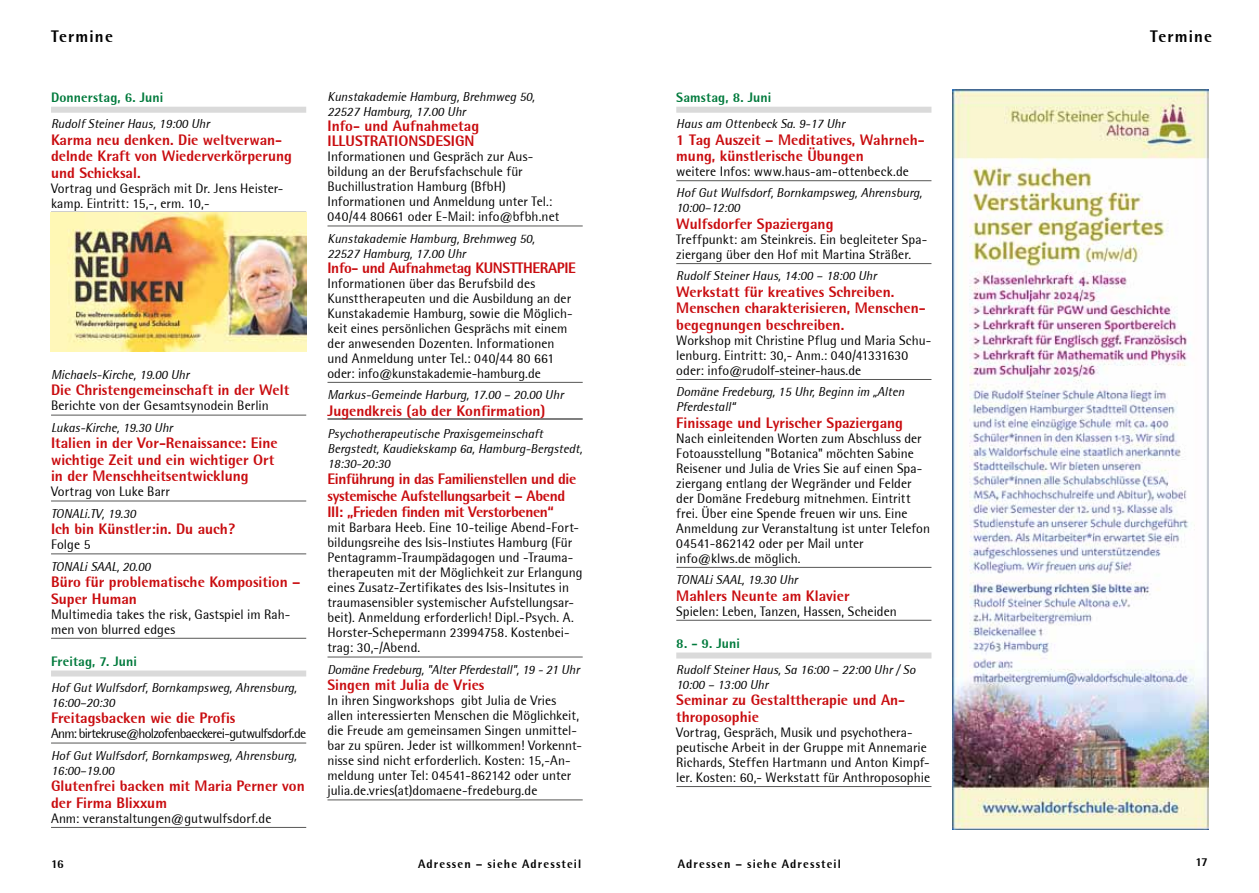
<style>
.page{position:relative;width:1259px;height:893px;background:#fff}
.page>*{position:absolute;margin:0;border:0;box-sizing:border-box;transform-origin:0 0}
.t1{font:800 16.5px "Rotis Semi Sans";letter-spacing:.07em;color:#000}
.t2{font:800 15px/16.5px "Rotis Semi Sans";color:#c90c0f}
.t3{font:800 15px/16.5px "Rotis Semi Sans";letter-spacing:-.025em;color:#c90c0f}
.t4{font:13.5px/15px "Rotis Semi Sans";letter-spacing:.005em;color:#000}
.t5{font:800 13.5px "Rotis Semi Sans";letter-spacing:.01em;color:#007a3c}
.t6{font:13.5px "Rotis Semi Sans";letter-spacing:-.05em;color:#000}
.t7{font:italic 12.75px/15px "Rotis Semi Sans";color:#000}
.t8{font:800 12px "Rotis Semi Sans";letter-spacing:.09em;color:#000}
</style>
<div class="page">
<div style="left:51px;top:107px;width:255px;height:6px;background:#dadada"></div>
<hr style="left:51px;top:212px;width:255px;height:1px;background:#575756">
<hr style="left:51px;top:415px;width:255px;height:1px;background:#575756">
<hr style="left:51px;top:501px;width:255px;height:1px;background:#575756">
<hr style="left:51px;top:553px;width:255px;height:1px;background:#575756">
<hr style="left:51px;top:638px;width:255px;height:1px;background:#575756">
<div style="left:51px;top:670px;width:255px;height:6px;background:#dadada"></div>
<hr style="left:51px;top:743px;width:255px;height:1px;background:#575756">
<hr style="left:51px;top:827px;width:255px;height:1px;background:#575756">
<div style="left:676px;top:107px;width:255px;height:6px;background:#dadada"></div>
<hr style="left:676px;top:180px;width:255px;height:1px;background:#575756">
<hr style="left:676px;top:263px;width:255px;height:1px;background:#575756">
<hr style="left:676px;top:379px;width:255px;height:1px;background:#575756">
<hr style="left:676px;top:567px;width:255px;height:1px;background:#575756">
<hr style="left:676px;top:620px;width:255px;height:1px;background:#575756">
<div style="left:676px;top:652px;width:255px;height:6px;background:#dadada"></div>
<hr style="left:676px;top:786px;width:255px;height:1px;background:#575756">
<hr style="left:327px;top:226px;width:256px;height:1px;background:#575756">
<hr style="left:327px;top:382px;width:256px;height:1px;background:#575756">
<hr style="left:327px;top:419px;width:256px;height:1px;background:#000">
<hr style="left:327px;top:657px;width:256px;height:1px;background:#575756">
<hr style="left:327px;top:799px;width:256px;height:1px;background:#575756">
<img style="left:952px;top:89px;width:256px;height:740px">
<img style="left:51px;top:213px;width:255px;height:138px">
<p class="t1" style="left:51px;top:26px;width:63px">Termine</p>
<p class="t1" style="left:1150px;top:26px;width:63px">Termine</p>
<p class="t5" style="left:51px;top:89px;width:114px">Donnerstag, 6. Juni</p>
<p class="t7" style="left:51px;top:116px;width:160px">Rudolf Steiner Haus, 19:00 Uhr</p>
<p class="t2" style="left:51px;top:131px;width:242px">Karma neu denken. Die weltverwan&shy;delnde Kraft von Wiederverkörperung und Schicksal.</p>
<p class="t4" style="left:51px;top:180px;width:234px">Vortrag und Gespräch mit Dr. Jens Heister&shy;kamp. Eintritt: 15,-, erm. 10,-</p>
<p class="t7" style="left:51px;top:367px;width:140px">Michaels-Kirche, 19.00 Uhr</p>
<p class="t2" style="left:51px;top:382px;width:240px">Die Christengemeinschaft in der Welt</p>
<p class="t4" style="left:51px;top:398px;width:219px">Berichte von der Gesamtsynodein Berlin</p>
<p class="t7" style="left:51px;top:420px;width:123px">Lukas-Kirche, 19.30 Uhr</p>
<p class="t2" style="left:51px;top:435px;width:228px">Italien in der Vor-Renaissance: Eine wichtige Zeit und ein wichtiger Ort in der Menschheitsentwicklung</p>
<p class="t4" style="left:51px;top:484px;width:120px">Vortrag von Luke Barr</p>
<p class="t7" style="left:51px;top:506px;width:86px">TONALi.TV, 19.30</p>
<p class="t2" style="left:51px;top:521px;width:185px">Ich bin Künstler:in. Du auch?</p>
<p class="t4" style="left:51px;top:537px;width:41px">Folge 5</p>
<p class="t7" style="left:51px;top:559px;width:101px">TONALi SAAL, 20.00</p>
<p class="t2" style="left:51px;top:573px;width:251px">Büro für problematische Komposition –<br>Super Human</p>
<p class="t4" style="left:51px;top:606px;width:241px">Multimedia takes the risk, Gastspiel im Rah&shy;men von blurred edges</p>
<p class="t5" style="left:51px;top:653px;width:87px">Freitag, 7. Juni</p>
<p class="t7" style="left:51px;top:680px;width:247px">Hof Gut Wulfsdorf, Bornkampsweg, Ahrensburg,<br>16:00–20:30</p>
<p class="t2" style="left:51px;top:710px;width:186px">Freitagsbacken wie die Profis</p>
<p class="t6" style="left:51px;top:726px;width:257px">Anm: birtekruse@holzofenbaeckerei-gutwulfsdorf.de</p>
<p class="t7" style="left:51px;top:748px;width:247px">Hof Gut Wulfsdorf, Bornkampsweg, Ahrensburg,<br>16:00–19.00</p>
<p class="t2" style="left:51px;top:778px;width:255px">Glutenfrei backen mit Maria Perner von der Firma Blixxum</p>
<p class="t4" style="left:51px;top:811px;width:222px">Anm: veranstaltungen@gutwulfsdorf.de</p>
<p class="t7" style="left:327px;top:89px;width:209px">Kunstakademie Hamburg, Brehmweg 50,<br>22527 Hamburg, 17.00 Uhr</p>
<p class="t2" style="left:327px;top:118px;width:153px;line-height:15px">Info- und Aufnahmetag<br>ILLUSTRATIONSDESIGN</p>
<p class="t4" style="left:327px;top:149px;width:233px">Informationen und Gespräch zur Aus&shy;bildung an der Berufsfachschule für Buchillustration Hamburg (BfbH)<br>Informationen und Anmeldung unter Tel.:<br>040/44 80661 oder E-Mail: info@bfbh.net</p>
<p class="t7" style="left:327px;top:231px;width:209px">Kunstakademie Hamburg, Brehmweg 50,<br>22527 Hamburg, 17.00 Uhr</p>
<p class="t3" style="left:327px;top:259px;width:250px">Info- und Aufnahmetag KUNSTTHERAPIE</p>
<p class="t4" style="left:327px;top:276px;width:247px">Informationen über das Berufsbild des Kunsttherapeuten und die Ausbildung an der Kunstakademie Hamburg, sowie die Möglich&shy;keit eines persönlichen Gesprächs mit einem der anwesenden Dozenten. Informationen und Anmeldung unter Tel.: 040/44 80 661 oder: info@kunstakademie-hamburg.de</p>
<p class="t7" style="left:327px;top:387px;width:238px">Markus-Gemeinde Harburg, 17.00 – 20.00 Uhr</p>
<p class="t2" style="left:327px;top:402px;width:220px">Jugendkreis (ab der Konfirmation)</p>
<p class="t7" style="left:327px;top:426px;width:256px">Psychotherapeutische Praxisgemeinschaft<br>Bergstedt, Kaudiekskamp 6a, Hamburg-Bergstedt,<br>18:30-20:30</p>
<p class="t3" style="left:327px;top:471px;width:250px">Einführung in das Familienstellen und die systemische Aufstellungsarbeit – Abend<br>III: „Frieden finden mit Verstorbenen“</p>
<p class="t4" style="left:327px;top:520px;width:257px">mit Barbara Heeb. Eine 10-teilige Abend-Fort&shy;bildungsreihe des Isis-Instiutes Hamburg (Für Pentagramm-Traumpädagogen und -Trauma&shy;therapeuten mit der Möglichkeit zur Erlangung eines Zusatz-Zertifikates des Isis-Insitutes in traumasensibler systemischer Aufstellungsar&shy;beit). Anmeldung erforderlich! Dipl.-Psych. A.<br>Horster-Schepermann 23994758. Kostenbei&shy;trag: 30,-/Abend.</p>
<p class="t7" style="left:327px;top:662px;width:253px">Domäne Fredeburg, "Alter Pferdestall", 19 - 21 Uhr</p>
<p class="t2" style="left:327px;top:677px;width:158px">Singen mit Julia de Vries</p>
<p class="t4" style="left:327px;top:693px;width:256px">In ihren Singworkshops gibt Julia de Vries allen interessierten Menschen die Möglichkeit, die Freude am gemeinsamen Singen unmittel&shy;bar zu spüren. Jeder ist willkommen! Vorkennt&shy;nisse sind nicht erforderlich. Kosten: 15,-An&shy;meldung unter Tel: 04541-862142 oder unter julia.de.vries(at)domaene-fredeburg.de</p>
<p class="t5" style="left:676px;top:89px;width:96px">Samstag, 8. Juni</p>
<p class="t7" style="left:676px;top:116px;width:170px">Haus am Ottenbeck Sa. 9-17 Uhr</p>
<p class="t2" style="left:676px;top:131px;width:250px">1 Tag Auszeit – Meditatives, Wahrneh&shy;mung, künstlerische Übungen</p>
<p class="t4" style="left:676px;top:164px;width:234px">weitere Infos: www.haus-am-ottenbeck.de</p>
<p class="t7" style="left:676px;top:185px;width:247px">Hof Gut Wulfsdorf, Bornkampsweg, Ahrensburg,<br>10:00–12:00</p>
<p class="t2" style="left:676px;top:215px;width:159px">Wulfsdorfer Spaziergang</p>
<p class="t4" style="left:676px;top:232px;width:253px">Treffpunkt: am Steinkreis. Ein begleiteter Spa&shy;ziergang über den Hof mit Martina Sträßer.</p>
<p class="t7" style="left:676px;top:268px;width:202px">Rudolf Steiner Haus, 14:00 – 18:00 Uhr</p>
<p class="t2" style="left:676px;top:283px;width:251px">Werkstatt für kreatives Schreiben.<br>Menschen charakterisieren, Menschen&shy;begegnungen beschreiben.</p>
<p class="t4" style="left:676px;top:333px;width:257px">Workshop mit Christine Pflug und Maria Schu&shy;lenburg. Eintritt: 30,- Anm.: 040/41331630 oder: info@rudolf-steiner-haus.de</p>
<p class="t7" style="left:676px;top:384px;width:230px">Domäne Fredeburg, 15 Uhr, Beginn im „Alten<br>Pferdestall“</p>
<p class="t2" style="left:676px;top:414px;width:228px">Finissage und Lyrischer Spaziergang</p>
<p class="t4" style="left:676px;top:431px;width:255px">Nach einleitenden Worten zum Abschluss der Fotoausstellung "Botanica" möchten Sabine Reisener und Julia de Vries Sie auf einen Spa&shy;ziergang entlang der Wegränder und Felder der Domäne Fredeburg mitnehmen. Eintritt frei. Über eine Spende freuen wir uns. Eine Anmeldung zur Veranstaltung ist unter Telefon 04541-862142 oder per Mail unter info@klws.de möglich.</p>
<p class="t7" style="left:676px;top:572px;width:123px">TONALi SAAL, 19.30 Uhr</p>
<p class="t2" style="left:676px;top:587px;width:175px">Mahlers Neunte am Klavier</p>
<p class="t4" style="left:676px;top:603px;width:222px">Spielen: Leben, Tanzen, Hassen, Scheiden</p>
<p class="t5" style="left:676px;top:635px;width:65px">8. - 9. Juni</p>
<p class="t7" style="left:676px;top:662px;width:241px">Rudolf Steiner Haus, Sa 16:00 – 22:00 Uhr / So<br>10:00 – 13:00 Uhr</p>
<p class="t2" style="left:676px;top:692px;width:230px">Seminar zu Gestalttherapie und An&shy;throposophie</p>
<p class="t4" style="left:676px;top:725px;width:255px">Vortrag, Gespräch, Musik und psychothera&shy;peutische Arbeit in der Gruppe mit Annemarie Richards, Steffen Hartmann und Anton Kimpf&shy;ler. Kosten: 60,- Werkstatt für Anthroposophie</p>
<p class="t8" style="left:51px;top:856px;width:14px">16</p>
<p class="t8" style="left:418px;top:856px;width:165px">Adressen – siehe Adressteil</p>
<p class="t8" style="left:678px;top:856px;width:165px">Adressen – siehe Adressteil</p>
<p class="t8" style="left:1195px;top:855px;width:14px">17</p>
</div>
